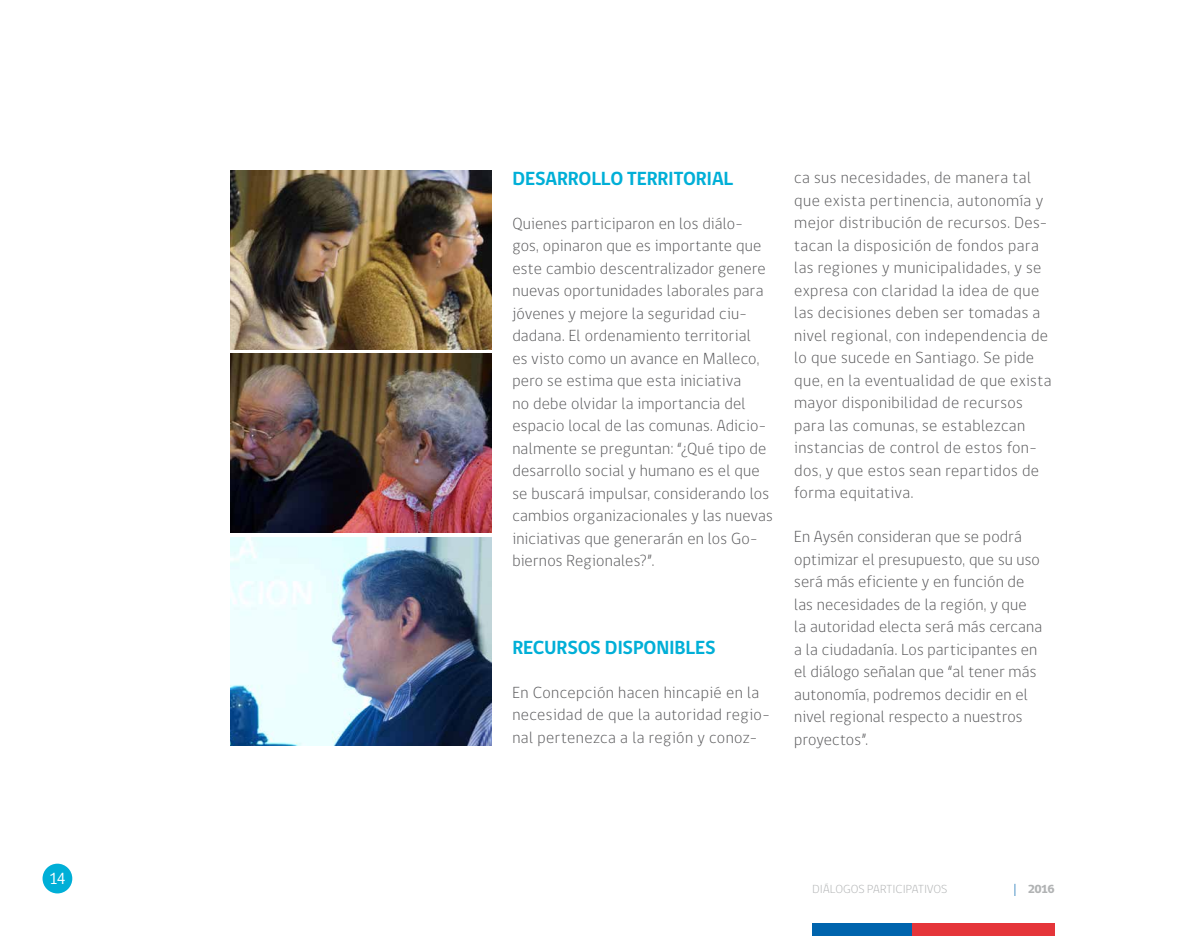
<style>
.page{position:relative;width:1191px;height:936px;background:#fff}
.page>*{position:absolute;margin:0;border:0;box-sizing:border-box;transform-origin:0 0}
.t1{font:700 19.5px "gob CL";letter-spacing:-.01em;color:#00afd7}
.t2{font:300 16.5px/22.5px "gob CL";letter-spacing:.015em;color:#58585a}
.t3{font:16.5px "gob CL";color:#fff}
.t4{font:300 12px "gob CL";color:#b1b3b4;scale:1.04 1}
.t5{font:800 12px "gob CL";color:#b1b3b4;scale:1.04 1}
.s1{font-weight:300;font-size:18px;color:#0064ad}
</style>
<div class="page">
<img style="left:230px;top:537px;width:261px;height:208px">
<img style="left:230px;top:353px;width:261px;height:179px">
<img style="left:230px;top:170px;width:261px;height:179px">
<div style="left:812px;top:923px;width:100px;height:12px;background:#0064ad"></div>
<div style="left:912px;top:923px;width:142px;height:12px;background:#e5353a"></div>
<div style="left:43px;top:863px;width:29px;height:30px;background:#00afd7;border-radius:50%"></div>
<p class="t3" style="left:49px;top:867px;width:18px">14</p>
<p class="t1" style="left:512px;top:165px;width:35px">DESARROLLO</p>
<p class="t1" style="left:627px;top:165px;width:31px">TERRITORIAL</p>
<p class="t2" style="left:512px;top:212px;width:262px">Quienes participaron en los diálo&shy;gos, opinaron que es importante que este cambio descentralizador genere nuevas oportunidades laborales para jóvenes y mejore la seguridad ciu&shy;dadana. El ordenamiento territorial<br>es visto como un avance en Malleco, pero se estima que esta iniciativa<br>no debe olvidar la importancia del espacio local de las comunas. Adicio&shy;nalmente se preguntan: “¿Qué tipo de desarrollo social y humano es el que se buscará impulsar, considerando los cambios organizacionales y las nuevas iniciativas que generarán en los Go&shy;biernos Regionales?”.</p>
<p class="t1" style="left:512px;top:634px;width:56px">RECURSOS</p>
<p class="t1" style="left:605px;top:634px;width:23px">DISPO</p>
<p class="t1" style="left:656px;top:634px;width:59px">NIBLES</p>
<p class="t2" style="left:512px;top:681px;width:259px">En Concepción hacen hincapié en la necesidad de que la autoridad regio&shy;nal pertenezca a la región y conoz-</p>
<p class="t2" style="left:794px;top:167px;width:259px">ca sus necesidades, de manera tal que exista pertinencia, autonomía y mejor distribución de recursos. Des&shy;tacan la disposición de fondos para las regiones y municipalidades, y se expresa con claridad la idea de que las decisiones deben ser tomadas a nivel regional, con independencia de lo que sucede en Santiago. Se pide que, en la eventualidad de que exista mayor disponibilidad de recursos para las comunas, se establezcan instancias de control de estos fon&shy;dos, y que estos sean repartidos de forma equitativa.</p>
<p class="t2" style="left:794px;top:525px;width:249px">En Aysén consideran que se podrá optimizar el presupuesto, que su uso será más eficiente y en función de las necesidades de la región, y que la autoridad electa será más cercana a la ciudadanía. Los participantes en el diálogo señalan que “al tener más autonomía, podremos decidir en el nivel regional respecto a nuestros proyectos”.</p>
<p class="t4" style="left:812px;top:881px;width:131px">Diálogos participativos</p>
<p class="t5" style="left:1013px;top:881px;width:41px"><span class="s1">I</span> 2016</p>
</div>
